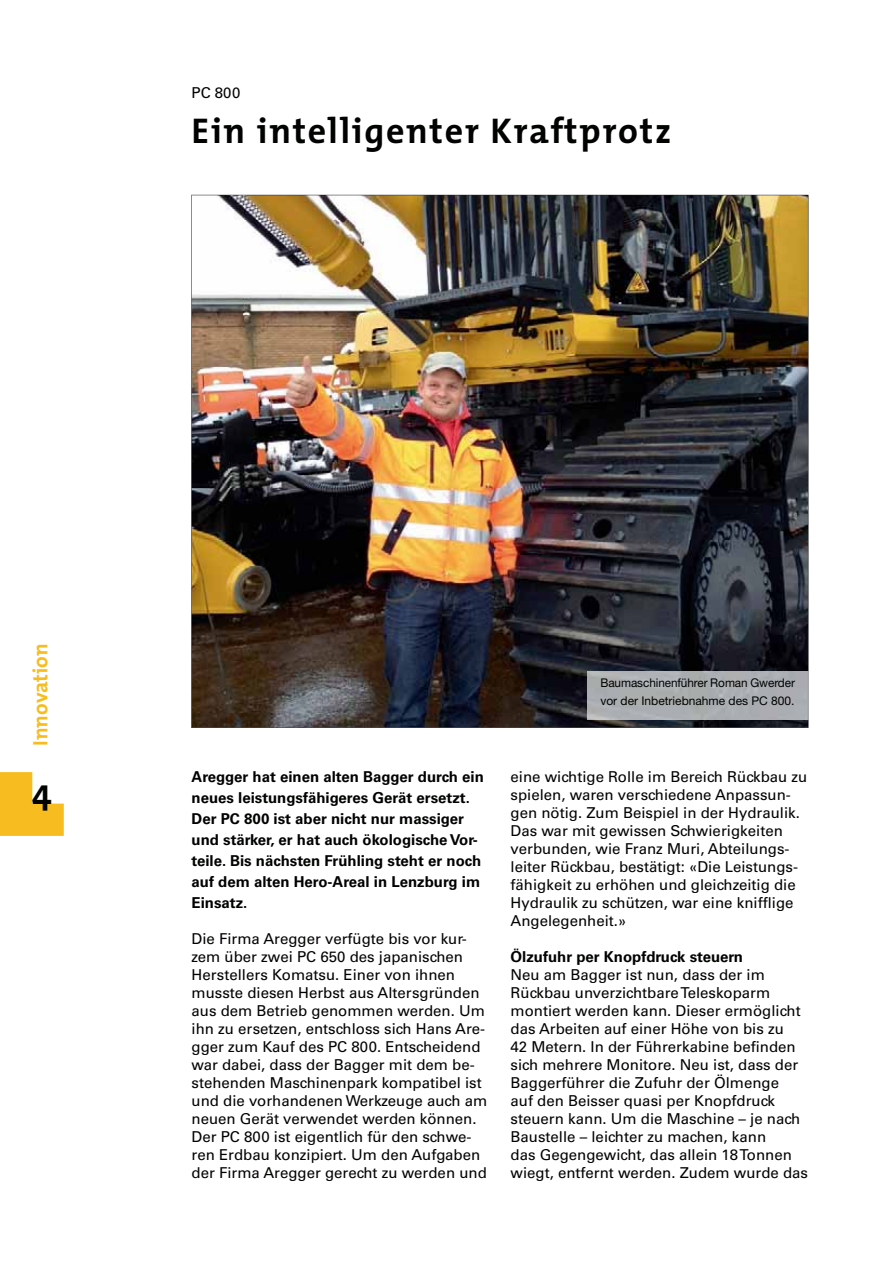
<style>
.page{position:relative;width:893px;height:1263px;background:#fff}
.page>*{position:absolute;margin:0;border:0;box-sizing:border-box;transform-origin:0 0}
.t1{font:700 36px "The Mix";letter-spacing:.05em;color:#000300}
.t2{font:700 21px "The Mix";color:#f7bd20}
.t3{font:15px/18px "Univers";color:#000300}
.t4{font:700 15px/21px "Univers";color:#000300}
.t5{font:12px/18px "Helvetica Neue LT Pro";letter-spacing:-.005em;color:#000300}
</style>
<div class="page">
<svg style="left:0;top:772px;width:64px;height:64px"></svg>
<img style="left:191px;top:195px;width:617px;height:533px">
<img style="left:588px;top:672px;width:220px;height:48px">
<hr style="left:808px;top:672px;width:1px;height:48px;background:#a6a9a9">
<p class="t3" style="left:192px;top:85px;width:50px">PC 800</p>
<h1 class="t1" style="left:192px;top:113px;width:481px">Ein intelligenter Kraftprotz</h1>
<h2 class="t2" style="left:30px;top:746px;width:104px;rotate:-90deg">Innovation</h2>
<h1 class="t1" style="left:32px;top:774px;width:21px">4</h1>
<p class="t5" style="left:600px;top:676px;width:196px">Baumaschinenführer Roman Gwerder vor der Inbetriebnahme des PC 800.</p>
<p class="t4" style="left:192px;top:767px;width:294px">Aregger hat einen alten Bagger durch ein neues leistungsfähigeres Gerät ersetzt.<br>Der PC 800 ist aber nicht nur massiger und stärker, er hat auch ökologische Vor&shy;teile. Bis nächsten Frühling steht er noch auf dem alten Hero-Areal in Lenzburg im Einsatz.</p>
<p class="t3" style="left:192px;top:931px;width:297px">Die Firma Aregger verfügte bis vor kur&shy;zem über zwei PC 650 des japanischen Herstellers Komatsu. Einer von ihnen musste diesen Herbst aus Altersgründen aus dem Betrieb genommen werden. Um ihn zu ersetzen, entschloss sich Hans Are&shy;gger zum Kauf des PC 800. Entscheidend war dabei, dass der Bagger mit dem be&shy;stehenden Maschinenpark kompatibel ist und die vorhandenen Werkzeuge auch am neuen Gerät verwendet werden können.<br>Der PC 800 ist eigentlich für den schwe&shy;ren Erdbau konzipiert. Um den Aufgaben der Firma Aregger gerecht zu werden und</p>
<p class="t3" style="left:511px;top:769px;width:298px">eine wichtige Rolle im Bereich Rückbau zu spielen, waren verschiedene Anpassun&shy;gen nötig. Zum Beispiel in der Hydraulik.<br>Das war mit gewissen Schwierigkeiten verbunden, wie Franz Muri, Abteilungs&shy;leiter Rückbau, bestätigt: «Die Leistungs&shy;fähigkeit zu erhöhen und gleichzeitig die Hydraulik zu schützen, war eine knifflige Angelegenheit.»</p>
<p class="t4" style="left:511px;top:947px;width:234px">Ölzufuhr per Knopfdruck steuern</p>
<p class="t3" style="left:511px;top:967px;width:299px">Neu am Bagger ist nun, dass der im Rückbau unverzichtbare Teleskoparm montiert werden kann. Dieser ermöglicht das Arbeiten auf einer Höhe von bis zu<br>42 Metern. In der Führerkabine befinden sich mehrere Monitore. Neu ist, dass der Baggerführer die Zufuhr der Ölmenge<br>auf den Beisser quasi per Knopfdruck steuern kann. Um die Maschine – je nach Baustelle – leichter zu machen, kann<br>das Gegengewicht, das allein 18 Tonnen wiegt, entfernt werden. Zudem wurde das</p>
</div>
